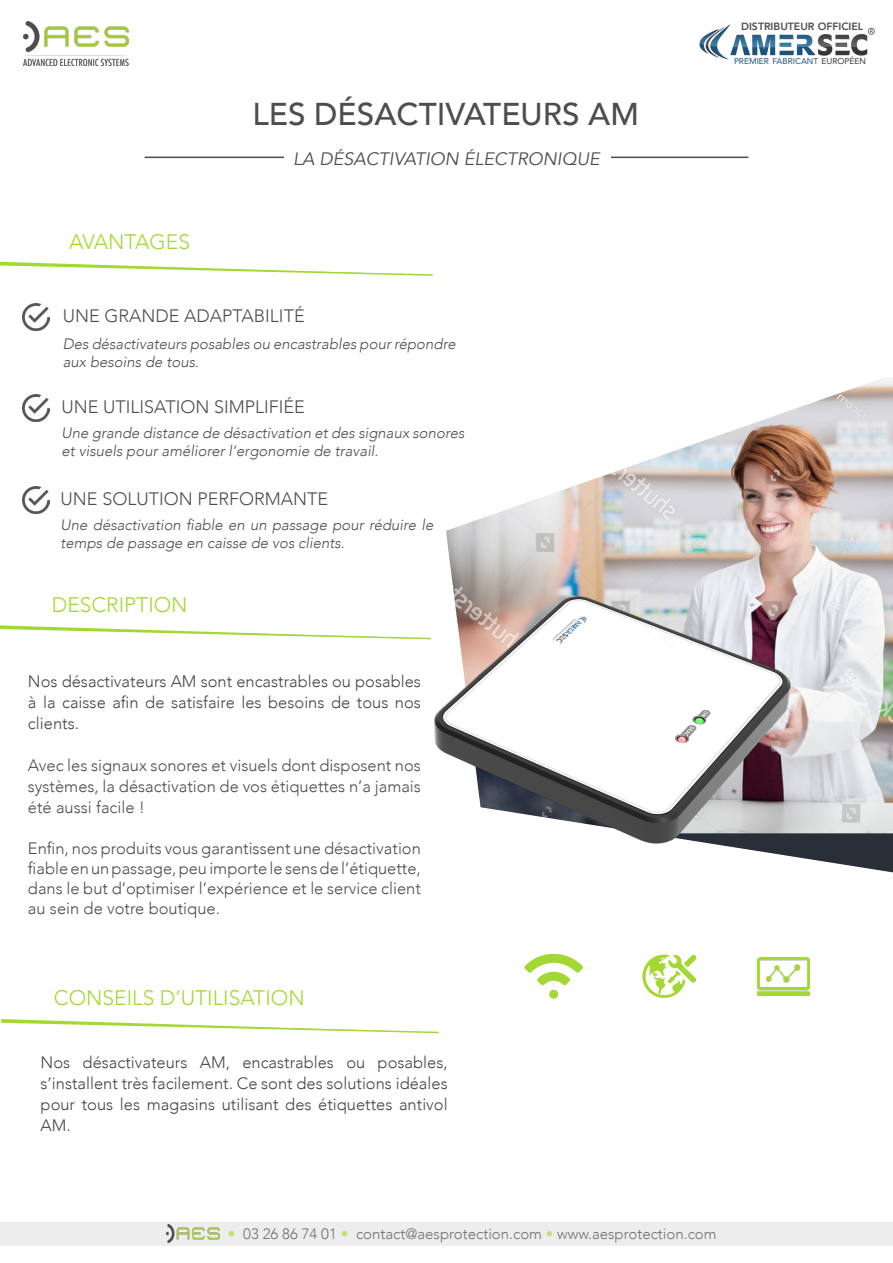
<style>
.page{position:relative;width:893px;height:1263px;background:#fff}
.page>*{position:absolute;margin:0;border:0;box-sizing:border-box;transform-origin:0 0}
.t1{font:500 31.5px "Avenir";color:#4f4c4d}
.t2{font:300 21px "Avenir";color:#a3d833}
.t3{font:300 18px "Avenir";color:#4f4c4d}
.t4{font:italic 18px "Avenir";color:#4f4c4d}
.t5{font:300 16.5px/19.8px "Avenir";color:#4f4c4d;text-align:justify}
.t6{font:300 16.5px/21px "Avenir";color:#494443;text-align:justify}
.t7{font:italic 300 15px/18px "Avenir";color:#4f4c4d}
.t8{font:300 15px "Avenir";color:#727071}
.t9{font:800 10.5px "Avenir";color:#4f4c4d}
.t10{font:8.4px "Avenir";color:#1c537c}
.s1{color:#3a3637}
.s2{color:#bee470}
</style>
<div class="page">
<hr style="left:145px;top:157px;width:603px;height:1px;background:#4f4c4d">
<div style="left:284px;top:145px;width:327px;height:24px;background:#fff"></div>
<img style="left:699px;top:24px;width:176px;height:36px">
<div style="left:0;top:1222px;width:893px;height:24px;background:#eeeded"></div>
<img style="left:167px;top:1225px;width:52px;height:18px">
<img style="left:23px;top:487px;width:26px;height:27px">
<img style="left:23px;top:304px;width:26px;height:26px">
<img style="left:22px;top:395px;width:27px;height:27px">
<svg style="left:0;top:261px;width:433px;height:15px"></svg>
<svg style="left:0;top:625px;width:421px;height:15px"></svg>
<svg style="left:1px;top:1019px;width:438px;height:15px"></svg>
<img style="left:24px;top:21px;width:104px;height:45px">
<img style="left:446px;top:377px;width:447px;height:495px">
<img style="left:421px;top:583px;width:383px;height:277px">
<svg style="left:642px;top:954px;width:55px;height:44px"></svg>
<svg style="left:524px;top:954px;width:59px;height:31px"></svg>
<div style="left:549px;top:990px;width:9px;height:9px;background:#a3d833;border-radius:50%"></div>
<img style="left:757px;top:957px;width:53px;height:38px">
<p class="t2" style="left:69px;top:230px;width:122px">AVANTAGES</p>
<h1 class="t1" style="left:252px;top:101px;width:388px">LES DÉSACTIVATEURS AM</h1>
<p class="t4" style="left:293px;top:148px;width:308px">LA DÉSACTIVATION ÉLECTRONIQUE</p>
<p class="t3" style="left:63px;top:305px;width:243px">UNE GRANDE ADAPTABILITÉ</p>
<p class="t7" style="left:63px;top:334px;width:394px">Des désactivateurs posables ou encastrables pour répondre aux besoins de tous.</p>
<p class="t3" style="left:62px;top:397px;width:245px">UNE UTILISATION SIMPLIFIÉE</p>
<p class="t7" style="left:62px;top:424px;width:404px">Une grande distance de désactivation et des signaux sonores et visuels pour améliorer l’ergonomie de travail.</p>
<p class="t3" style="left:61px;top:489px;width:269px">UNE SOLUTION PERFORMANTE</p>
<p class="t7" style="left:61px;top:516px;width:374px">Une désactivation fiable en un passage pour réduire le temps de passage en caisse de vos clients.</p>
<p class="t2" style="left:52px;top:593px;width:137px">DESCRIPTION</p>
<p class="t6" style="left:28px;top:671px;width:394px">Nos désactivateurs AM sont encastrables ou posables à la caisse afin de satisfaire les besoins de tous nos clients.</p>
<p class="t5" style="left:28px;top:755px;width:394px;line-height:21px">Avec les signaux sonores et visuels dont disposent nos systèmes, la désactivation de vos étiquettes n’a jamais été aussi facile !</p>
<p class="t5" style="left:28px;top:838px;width:394px">Enfin, nos produits vous garantissent une désactivation fiable en un passage, peu importe le sens de l’étiquette, dans le but d’optimiser l’expérience et le service client au sein de votre boutique.</p>
<p class="t2" style="left:54px;top:986px;width:252px">CONSEILS D’UTILISATION</p>
<p class="t6" style="left:41px;top:1051px;width:409px">Nos désactivateurs AM, encastrables ou posables, s’installent très facilement. Ce sont des solutions idéales pour tous les magasins utilisant des étiquettes antivol AM.</p>
<p class="t9" style="left:741px;top:21px;width:124px">DISTRIBUTEUR OFFICIEL</p>
<p class="t10" style="left:734px;top:56px;width:134px">PREMIER FABRICANT <span class="s1">EUROPÉEN</span></p>
<p class="t8" style="left:228px;top:1226px;width:490px"><span class="s2">•</span> 03 26 86 74 01 <span class="s2">•</span> contact@aesprotection.com <span class="s2">•</span> www.aesprotection.com</p>
</div>
